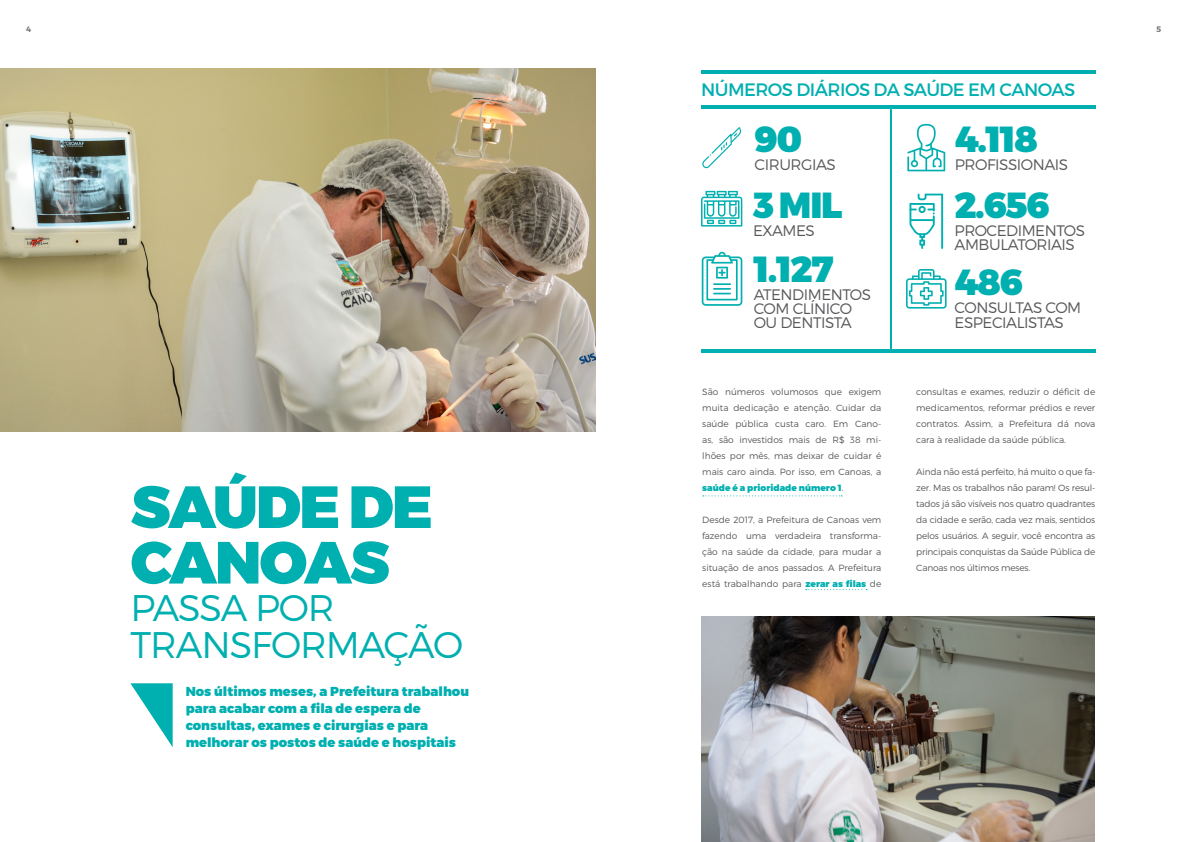
<style>
.page{position:relative;width:1191px;height:842px;background:#fff}
.page>*{position:absolute;margin:0;border:0;box-sizing:border-box;transform-origin:0 0}
.t1{font:900 59.4px/55.6px "Montserrat";letter-spacing:-.03em;color:#00afb0}
.t2{font:300 37px/37px "Montserrat";letter-spacing:-.03em;color:#00afb0}
.t3{font:900 36.3px/76.8px "Montserrat";letter-spacing:-.04em;color:#00afb0}
.t4{font:18px "Montserrat";letter-spacing:-.03em;color:#00afb0}
.t5{font:300 15.2px/14.2px "Montserrat";letter-spacing:-.03em;color:#57585a}
.t6{font:900 13px/17.2px "Montserrat";color:#00afb0}
.t7{font:300 9px/16px "Montserrat";color:#57585a;text-align:justify}
.t8{font:700 8px "Montserrat";color:#76787b}
.s1{font-weight:900;color:#00afb0}
</style>
<div class="page">
<img style="left:0;top:68px;width:595px;height:363px">
<img style="left:701px;top:616px;width:393px;height:226px">
<svg style="left:130px;top:683px;width:43px;height:64px"></svg>
<svg style="left:703px;top:495px;width:139px;height:1px"></svg>
<svg style="left:806px;top:589px;width:61px;height:1px"></svg>
<svg style="left:701px;top:252px;width:41px;height:54px"></svg>
<svg style="left:701px;top:191px;width:41px;height:36px"></svg>
<svg style="left:907px;top:124px;width:38px;height:47px"></svg>
<svg style="left:909px;top:194px;width:34px;height:55px"></svg>
<svg style="left:702px;top:127px;width:40px;height:41px"></svg>
<svg style="left:906px;top:269px;width:40px;height:40px"></svg>
<hr style="left:701px;top:105px;width:395px;height:4px;background:#00afb0">
<hr style="left:701px;top:349px;width:395px;height:3px;background:#00afb0">
<hr style="left:701px;top:70px;width:395px;height:4px;background:#00afb0">
<hr style="left:890px;top:108px;width:1px;height:243px;background:#00afb0">
<p class="t8" style="left:26px;top:25px;width:7px">4</p>
<p class="t8" style="left:1156px;top:25px;width:6px">5</p>
<h3 class="t4" style="left:701px;top:79px;width:376px">NÚMEROS DIÁRIOS DA SAÚDE EM CANOAS</h3>
<h3 class="t3" style="left:754px;top:102px;width:49px">90</h3>
<h3 class="t5" style="left:754px;top:157px;width:83px">CIRURGIAS</h3>
<h3 class="t3" style="left:954px;top:102px;width:85px">4.118</h3>
<h3 class="t5" style="left:955px;top:157px;width:115px">PROFISSIONAIS</h3>
<h1 class="t1" style="left:131px;top:481px;width:304px">SAÚDE DE<br>CANOAS</h1>
<h2 class="t2" style="left:131px;top:588px;width:334px">PASSA POR<br>TRANSFORMAÇÃO</h2>
<h3 class="t6" style="left:186px;top:683px;width:285px">Nos últimos meses, a Prefeitura trabalhou para acabar com a fila de espera de consultas, exames e cirurgias e para melhorar os postos de saúde e hospitais</h3>
<h3 class="t3" style="left:753px;top:168px;width:91px">3 MIL</h3>
<h3 class="t3" style="left:954px;top:168px;width:97px">2.656<br>486</h3>
<h3 class="t5" style="left:753px;top:223px;width:63px">EXAMES</h3>
<h3 class="t5" style="left:954px;top:223px;width:132px">PROCEDIMENTOS<br>AMBULATORIAIS</h3>
<h3 class="t3" style="left:753px;top:232px;width:81px">1.127</h3>
<h3 class="t5" style="left:753px;top:287px;width:119px">ATENDIMENTOS<br>COM CLÍNICO<br>OU DENTISTA</h3>
<h3 class="t5" style="left:954px;top:301px;width:128px">CONSULTAS COM<br>ESPECIALISTAS</h3>
<p class="t7" style="left:702px;top:383px;width:181px">São números volumosos que exigem muita dedicação e atenção. Cuidar da saúde pública custa caro. Em Cano&shy;as, são investidos mais de R$ 38 mi&shy;lhões por mês, mas deixar de cuidar é mais caro ainda. Por isso, em Canoas, a <span class="s1">saúde é a prioridade número 1</span>.</p>
<p class="t7" style="left:702px;top:512px;width:181px">Desde 2017, a Prefeitura de Canoas vem fazendo uma verdadeira transforma&shy;ção na saúde da cidade, para mudar a situação de anos passados. A Prefeitura está trabalhando para <span class="s1">zerar as filas</span> de</p>
<p class="t7" style="left:916px;top:384px;width:181px">consultas e exames, reduzir o déficit de medicamentos, reformar prédios e rever contratos. Assim, a Prefeitura dá nova cara à realidade da saúde pública.</p>
<p class="t7" style="left:916px;top:464px;width:181px">Ainda não está perfeito, há muito o que fa&shy;zer. Mas os trabalhos não param! Os resul&shy;tados já são visíveis nos quatro quadrantes da cidade e serão, cada vez mais, sentidos pelos usuários. A seguir, você encontra as principais conquistas da Saúde Pública de Canoas nos últimos meses.</p>
</div>
